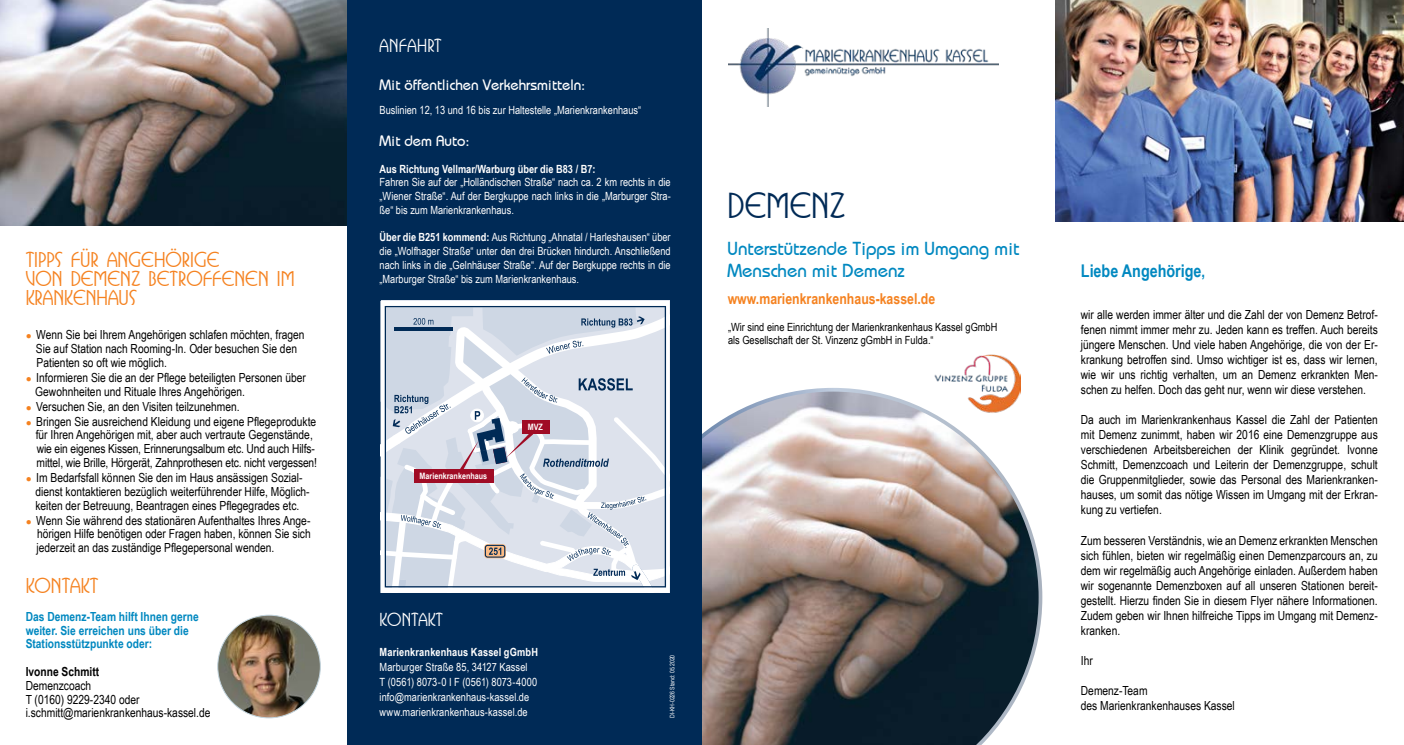
<style>
.page{position:relative;width:1404px;height:745px;background:#fff}
.page>*{position:absolute;margin:0;border:0;box-sizing:border-box;transform-origin:0 0}
.t1{font:500 33.75px "Busorama IT Cby BT";color:#002a56}
.t2{font:500 20px/18.8px "Busorama IT Cby BT";color:#f58220}
.t3{font:18.75px/22.5px "Bimini Normal";color:#0088c0}
.t4{font:18.75px "Bimini Normal";color:#fff}
.t5{font:700 17.5px "Arial Narrow";color:#0088c0}
.t6{font:500 17.5px "Busorama IT Cby BT";color:#fff}
.t7{font:15px "Bimini Normal";color:#fff}
.t8{font:700 15px "Arial Narrow";color:#f58220}
.t9{font:12.5px/15px "Arial Narrow";color:#000}
.t10{font:700 12.5px/13.8px "Arial Narrow";color:#0088c0}
.t11{font:700 12.5px "Arial Narrow";color:#000}
.t12{font:11.25px/13.8px "Arial Narrow";color:#fff;text-align:justify}
.t13{font:11.25px/13.8px "Arial Narrow";color:#000}
.t14{font:700 11.25px "Arial Narrow";color:#fff}
.t15{font:700 8.75px "Arial Narrow";color:#fff}
.t16{font:6.25px "Arial Narrow";color:#fff}
.s1{font-size:10px;color:#f58220}
.s2{font-weight:700}
.s3{font-size:16.25px}
</style>
<div class="page">
<svg style="left:702px;top:387px;width:340px;height:357px;background:#8f8886"></svg>
<img style="left:0;top:0;width:347px;height:225px">
<img style="left:728px;top:28px;width:269px;height:78px">
<img style="left:1055px;top:0;width:348px;height:221px">
<img style="left:933px;top:354px;width:87px;height:61px">
<img style="left:218px;top:614px;width:102px;height:103px;border-radius:51px">
<div style="left:347px;top:0;width:355px;height:744px;background:#002a56"></div>
<svg style="left:380px;top:300px;width:289px;height:292px;background:#d2d6e1"></svg>
<h2 class="t2" style="left:26px;top:250px;width:270px">TIPPS FÜR ANGEHÖRIGE<br>VON DEMENZ BETROFFENEN IM<br>KRANKENHAUS</h2>
<p class="t9" style="left:36px;top:327px;width:270px;line-height:13.8px;text-indent:-10px"><span class="s1">●</span> Wenn Sie bei Ihrem Angehörigen schlafen möchten, fragen<br>Sie auf Station nach Rooming-In. Oder besuchen Sie den<br>Patienten so oft wie möglich.</p>
<p class="t9" style="left:35px;top:370px;width:272px;line-height:13.8px;text-indent:-10px"><span class="s1">●</span> Informieren Sie die an der Pflege beteiligten Personen über<br>Gewohnheiten und Rituale Ihres Angehörigen.</p>
<p class="t9" style="left:26px;top:398px;width:215px"><span class="s1">●</span> Versuchen Sie, an den Visiten teilzunehmen.</p>
<p class="t9" style="left:36px;top:413px;width:283px;line-height:13.8px;text-indent:-10px"><span class="s1">●</span> Bringen Sie ausreichend Kleidung und eigene Pflegeprodukte für Ihren Angehörigen mit, aber auch vertraute Gegenstände, wie ein eigenes Kissen, Erinnerungsalbum etc. Und auch Hilfs&shy;mittel, wie Brille, Hörgerät, Zahnprothesen etc. nicht vergessen!</p>
<p class="t9" style="left:35px;top:470px;width:276px;line-height:13.8px;text-indent:-10px"><span class="s1">●</span> Im Bedarfsfall können Sie den im Haus ansässigen Sozial&shy;dienst kontaktieren bezüglich weiterführender Hilfe, Möglich&shy;keiten der Betreuung, Beantragen eines Pflegegrades etc.</p>
<p class="t9" style="left:37px;top:512px;width:276px;line-height:13.8px;text-align:justify;text-indent:-11px"><span class="s1">●</span> Wenn Sie während des stationären Aufenthaltes Ihres Ange&shy;hörigen Hilfe benötigen oder Fragen haben, können Sie sich jederzeit an das zuständige Pflegepersonal wenden.</p>
<h2 class="t2" style="left:26px;top:576px;width:74px">KONTAKT</h2>
<p class="t10" style="left:26px;top:608px;width:174px">Das Demenz-Team hilft Ihnen gerne weiter. Sie erreichen uns über die<br>Stationsstützpunkte oder:</p>
<p class="t11" style="left:26px;top:661px;width:75px">Ivonne Schmitt</p>
<p class="t9" style="left:26px;top:677px;width:186px;line-height:13.8px">Demenzcoach<br>T (0160) 9229-2340 oder i.schmitt@marienkrankenhaus-kassel.de</p>
<h3 class="t6" style="left:379px;top:36px;width:64px">ANFAHRT</h3>
<p class="t7" style="left:379px;top:76px;width:207px">Mit öffentlichen Verkehrsmitteln:</p>
<p class="t12" style="left:379px;top:102px;width:263px">Buslinien 12, 13 und 16 bis zur Haltestelle „Marienkrankenhaus“</p>
<p class="t7" style="left:379px;top:132px;width:91px">Mit dem Auto:</p>
<p class="t14" style="left:379px;top:160px;width:217px">Aus Richtung Vellmar/Warburg über die B83 / B7:</p>
<p class="t12" style="left:379px;top:175px;width:292px">Fahren Sie auf der „Holländischen Straße“ nach ca. 2 km rechts in die „Wiener Straße“. Auf der Bergkuppe nach links in die „Marburger Stra&shy;ße“ bis zum Marienkrankenhaus.</p>
<p class="t12" style="left:379px;top:230px;width:292px"><span class="s2">Über die B251 kommend:</span> Aus Richtung „Ahnatal / Harleshausen“ über die „Wolfhager Straße“ unter den drei Brücken hindurch. Anschließend nach links in die „Gelnhäuser Straße“. Auf der Bergkuppe rechts in die „Marburger Straße“ bis zum Marienkrankenhaus.</p>
<h3 class="t4" style="left:379px;top:127px;width:58px">Anfahrt</h3>
<p class="t15" style="left:419px;top:469px;width:69px">Marienkrankenhaus</p>
<p class="t15" style="left:527px;top:420px;width:17px">MVZ</p>
<h1 class="t1" style="left:727px;top:185px;width:119px">DEMENZ</h1>
<h3 class="t3" style="left:727px;top:236px;width:293px">Unterstützende Tipps im Umgang mit<br>Menschen mit Demenz</h3>
<p class="t8" style="left:727px;top:287px;width:209px">www.marienkrankenhaus-kassel.de</p>
<p class="t13" style="left:728px;top:319px;width:271px">„Wir sind eine Einrichtung der Marienkrankenhaus Kassel gGmbH als Gesellschaft der St. Vinzenz gGmbH in Fulda.“</p>
<h3 class="t6" style="left:379px;top:608px;width:65px">KONTAKT</h3>
<p class="t14" style="left:379px;top:643px;width:160px">Marienkrankenhaus Kassel gGmbH</p>
<p class="t12" style="left:379px;top:658px;width:159px;line-height:15px;text-align:left">Marburger Straße 85, 34127 Kassel<br>T (0561) 8073-0 I F (0561) 8073-4000 info@marienkrankenhaus-kassel.de www.marienkrankenhaus-kassel.de</p>
<p class="t16" style="left:667px;top:717px;width:65px;rotate:-90deg">DI-KH-0226 Stand: 05.2020</p>
<h3 class="t5" style="left:1080px;top:257px;width:126px">Liebe Angehörige<span class="s3">,</span></h3>
<p class="t9" style="left:1080px;top:306px;width:298px;text-align:justify">wir alle werden immer älter und die Zahl der von Demenz Betrof&shy;fenen nimmt immer mehr zu. Jeden kann es treffen. Auch bereits jüngere Menschen. Und viele haben Angehörige, die von der Er&shy;krankung betroffen sind. Umso wichtiger ist es, dass wir lernen, wie wir uns richtig verhalten, um an Demenz erkrankten Men&shy;schen zu helfen. Doch das geht nur, wenn wir diese verstehen.</p>
<p class="t9" style="left:1080px;top:411px;width:298px;text-align:justify">Da auch im Marienkrankenhaus Kassel die Zahl der Patienten mit Demenz zunimmt, haben wir 2016 eine Demenzgruppe aus verschiedenen Arbeitsbereichen der Klinik gegründet. Ivonne Schmitt, Demenzcoach und Leiterin der Demenzgruppe, schult die Gruppenmitglieder, sowie das Personal des Marienkranken&shy;hauses, um somit das nötige Wissen im Umgang mit der Erkran&shy;kung zu vertiefen.</p>
<p class="t9" style="left:1080px;top:531px;width:298px;text-align:justify">Zum besseren Verständnis, wie an Demenz erkrankten Menschen sich fühlen, bieten wir regelmäßig einen Demenzparcours an, zu dem wir regelmäßig auch Angehörige einladen. Außerdem haben wir sogenannte Demenzboxen auf all unseren Stationen bereit&shy;gestellt. Hierzu finden Sie in diesem Flyer nähere Informationen.<br>Zudem geben wir Ihnen hilfreiche Tipps im Umgang mit Demenz&shy;kranken.</p>
<p class="t9" style="left:1080px;top:651px;width:13px">Ihr</p>
<p class="t9" style="left:1080px;top:681px;width:155px">Demenz-Team<br>des Marienkrankenhauses Kassel</p>
</div>
